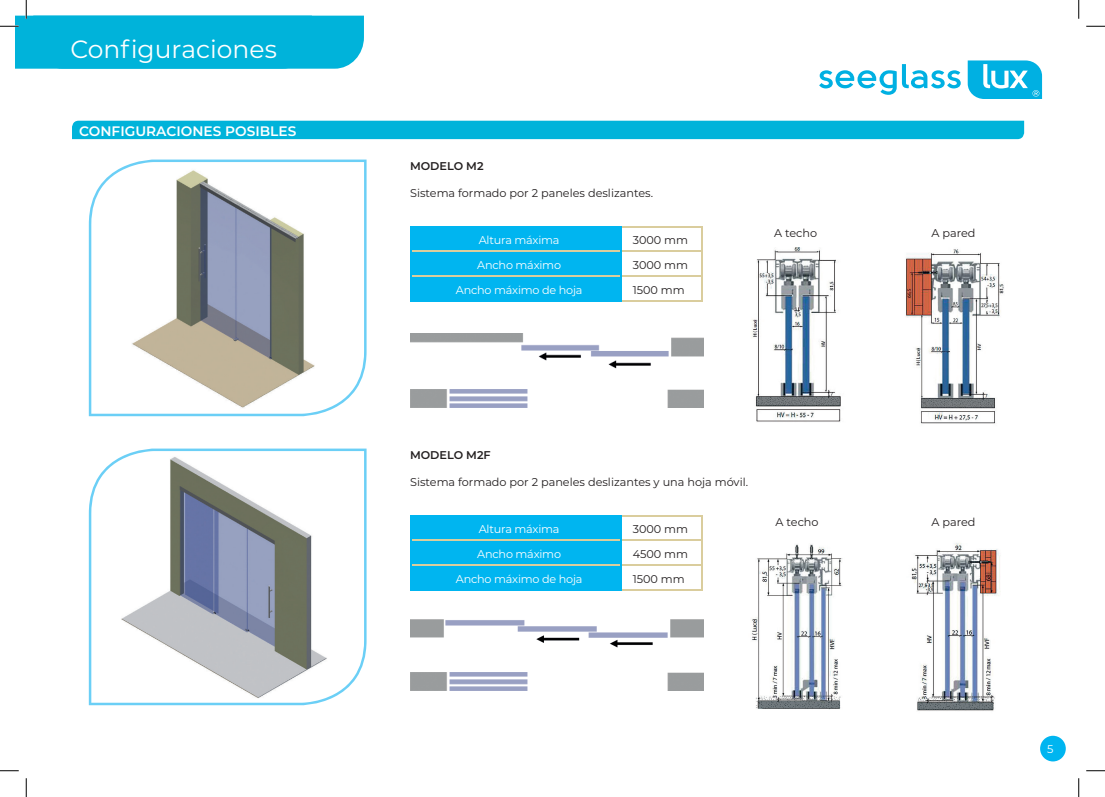
<style>
.page{position:relative;width:1105px;height:797px;background:#fff}
.page>*{position:absolute;margin:0;border:0;box-sizing:border-box;transform-origin:0 0}
.t1{font:25px "Montserrat";color:#fff}
.t2{font:600 13.75px "Montserrat";color:#fff}
.t3{font:11.25px "Montserrat";color:#231f20}
.t4{font:11.25px "Montserrat";letter-spacing:-.02em;color:#fff}
.t5{font:600 11.25px "Montserrat";color:#231f20}
</style>
<div class="page">
<svg style="left:89px;top:159px;width:278px;height:257px"></svg>
<svg style="left:89px;top:448px;width:278px;height:257px"></svg>
<img style="left:752px;top:247px;width:89px;height:175px">
<img style="left:410px;top:333px;width:294px;height:36px">
<img style="left:410px;top:619px;width:294px;height:29px">
<img style="left:410px;top:389px;width:294px;height:18px">
<img style="left:410px;top:672px;width:294px;height:18px">
<img style="left:751px;top:544px;width:92px;height:166px">
<img style="left:906px;top:249px;width:98px;height:175px">
<img style="left:911px;top:543px;width:89px;height:168px">
<svg style="left:819px;top:64px;width:142px;height:31px"></svg>
<svg style="left:968px;top:60px;width:74px;height:39px;background:#32bfe7"></svg>
<div style="left:1040px;top:735px;width:26px;height:26px;background:#00b5f0;border-radius:50%"></div>
<div style="left:72px;top:121px;width:952px;height:18px;background:#00b3da"></div>
<hr style="left:621px;top:226px;width:81px;height:1px;background:#dacd9d">
<hr style="left:621px;top:251px;width:81px;height:1px;background:#dacd9d">
<hr style="left:621px;top:275px;width:81px;height:2px;background:#dacd9d">
<svg style="left:701px;top:227px;width:1px;height:73px"></svg>
<hr style="left:621px;top:300px;width:81px;height:1px;background:#dacd9d">
<div style="left:410px;top:226px;width:211px;height:74px;background:#00b5f0"></div>
<hr style="left:410px;top:300px;width:211px;height:1px;background:#00b5f0">
<hr style="left:621px;top:515px;width:81px;height:1px;background:#dacd9d">
<hr style="left:621px;top:539px;width:81px;height:2px;background:#dacd9d">
<hr style="left:621px;top:564px;width:81px;height:1px;background:#dacd9d">
<svg style="left:701px;top:516px;width:1px;height:73px"></svg>
<hr style="left:621px;top:589px;width:81px;height:1px;background:#dacd9d">
<div style="left:410px;top:515px;width:211px;height:74px;background:#00b5f0"></div>
<hr style="left:410px;top:589px;width:211px;height:1px;background:#00b5f0">
<svg style="left:1086px;top:25px;width:19px;height:2px"></svg>
<svg style="left:0;top:770px;width:19px;height:1px"></svg>
<svg style="left:1086px;top:770px;width:19px;height:1px"></svg>
<svg style="left:0;top:0;width:364px;height:69px"></svg>
<svg style="left:25px;top:778px;width:2px;height:19px"></svg>
<svg style="left:1078px;top:0;width:1px;height:19px"></svg>
<svg style="left:1078px;top:778px;width:1px;height:19px"></svg>
<h1 class="t1" style="left:70px;top:31px;width:208px">Configuraciones</h1>
<p class="t2" style="left:79px;top:121px;width:219px">CONFIGURACIONES POSIBLES</p>
<p class="t5" style="left:410px;top:158px;width:75px">MODELO M2</p>
<p class="t3" style="left:410px;top:186px;width:244px">Sistema formado por 2 paneles deslizantes.</p>
<p class="t4" style="left:479px;top:233px;width:82px">Altura máxima</p>
<p class="t3" style="left:633px;top:233px;width:57px">3000 mm</p>
<p class="t4" style="left:477px;top:257px;width:85px">Ancho máximo</p>
<p class="t3" style="left:633px;top:257px;width:57px">3000 mm</p>
<p class="t4" style="left:456px;top:282px;width:128px">Ancho máximo de hoja</p>
<p class="t3" style="left:633px;top:282px;width:54px">1500 mm</p>
<p class="t3" style="left:774px;top:225px;width:45px">A techo</p>
<p class="t5" style="left:410px;top:447px;width:82px">MODELO M2F</p>
<p class="t3" style="left:410px;top:475px;width:340px">Sistema formado por 2 paneles deslizantes y una hoja móvil.</p>
<p class="t4" style="left:479px;top:521px;width:82px">Altura máxima</p>
<p class="t3" style="left:633px;top:521px;width:57px">3000 mm</p>
<p class="t4" style="left:477px;top:546px;width:85px">Ancho máximo</p>
<p class="t3" style="left:633px;top:546px;width:57px">4500 mm</p>
<p class="t4" style="left:456px;top:571px;width:128px">Ancho máximo de hoja</p>
<p class="t3" style="left:633px;top:571px;width:54px">1500 mm</p>
<p class="t3" style="left:775px;top:514px;width:45px">A techo</p>
<p class="t3" style="left:931px;top:225px;width:46px">A pared</p>
<p class="t3" style="left:931px;top:514px;width:46px">A pared</p>
<p class="t4" style="left:1048px;top:741px;width:8px">5</p>
</div>
